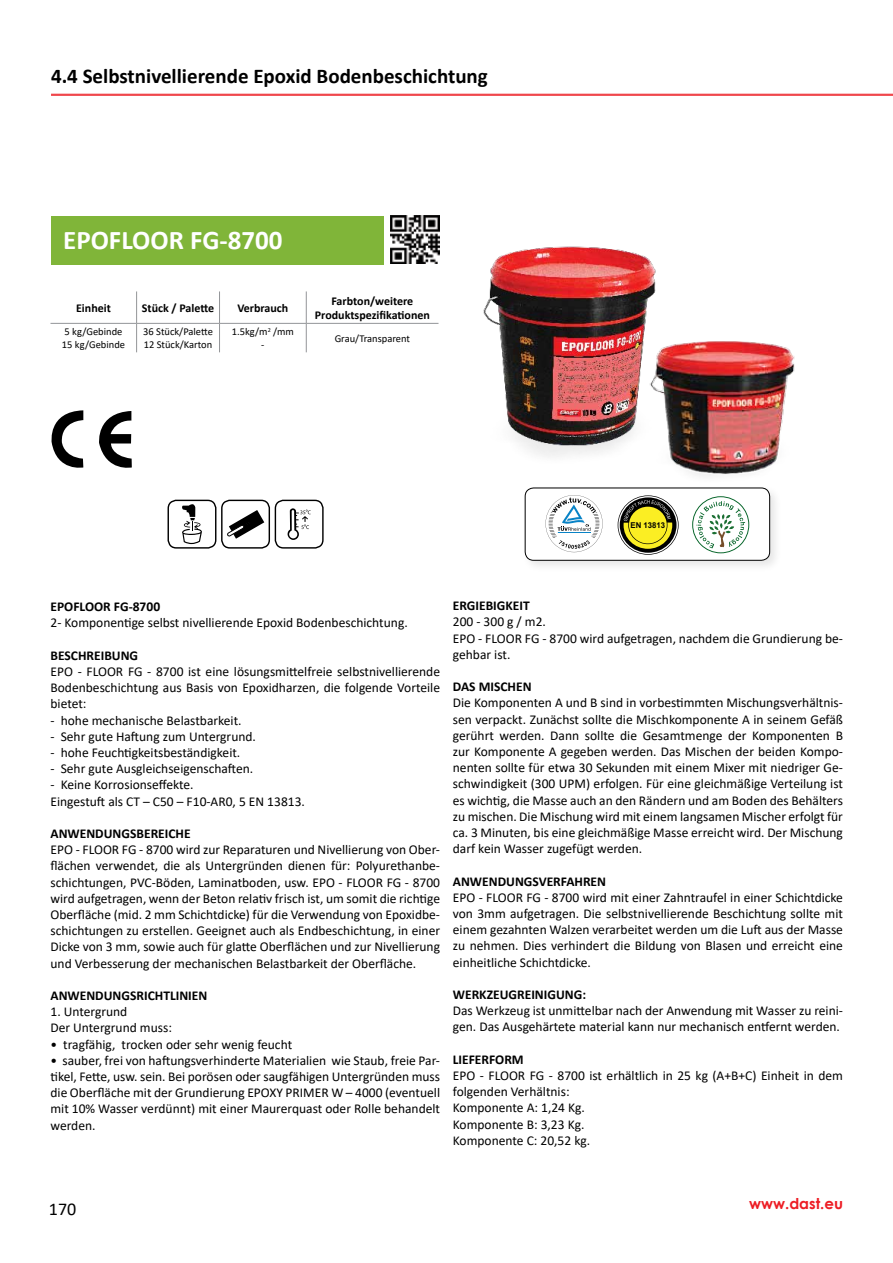
<style>
.page{position:relative;width:893px;height:1263px;background:#fff}
.page>*{position:absolute;margin:0;border:0;box-sizing:border-box;transform-origin:0 0}
.t1{font:700 27px "Calibri";color:#fff}
.t2{font:700 21px "Calibri";color:#000}
.t3{font:18px "Calibri";color:#000}
.t4{font:700 15px "Century Gothic";color:#ed1d24}
.t5{font:13.5px/16.2px "Calibri";color:#000;text-align:justify}
.t6{font:700 13.5px "Calibri";color:#000}
.t7{font:700 12px/14.4px "Calibri";color:#000;text-align:center}
.t8{font:10.5px/12.6px "Calibri";color:#000}
.t9{font:700 7.95px "Arial";color:#000}
</style>
<div class="page">
<div style="left:51px;top:216px;width:333px;height:49px;background:#80b539"></div>
<div style="left:168px;top:500px;width:48px;height:49px;border:1px solid #000;border-radius:8px"></div>
<svg style="left:182px;top:504px;width:20px;height:40px"></svg>
<div style="left:275px;top:500px;width:49px;height:49px;border:1px solid #000;border-radius:8px"></div>
<svg style="left:288px;top:508px;width:23px;height:32px"></svg>
<div style="left:221px;top:500px;width:49px;height:49px;border:1px solid #000;border-radius:8px"></div>
<svg style="left:227px;top:510px;width:37px;height:29px"></svg>
<div style="left:521px;top:484px;width:261px;height:89px;background:#000;opacity:.1"></div>
<div style="left:525px;top:488px;width:245px;height:72px;background:#fff;border-radius:9px"></div>
<div style="left:525px;top:488px;width:245px;height:72px;border:1px solid #000;border-radius:9px"></div>
<img style="left:391px;top:215px;width:49px;height:49px">
<svg style="left:692px;top:496px;width:57px;height:57px"></svg>
<svg style="left:546px;top:495px;width:57px;height:57px"></svg>
<svg style="left:618px;top:495px;width:61px;height:60px"></svg>
<svg style="left:51px;top:410px;width:32px;height:58px"></svg>
<svg style="left:99px;top:411px;width:33px;height:57px"></svg>
<img style="left:483px;top:246px;width:173px;height:211px">
<img style="left:640px;top:315px;width:155px;height:162px">
<hr style="left:51px;top:94px;width:842px;height:1px;background:#ed1d24">
<hr style="left:51px;top:95px;width:842px;height:1px;background:#ed1d24">
<hr style="left:136px;top:291px;width:1px;height:32px;background:#939598">
<hr style="left:219px;top:291px;width:1px;height:32px;background:#939598">
<hr style="left:306px;top:291px;width:1px;height:32px;background:#939598">
<hr style="left:137px;top:323px;width:83px;height:1px;background:#939598">
<hr style="left:306px;top:323px;width:132px;height:1px;background:#939598">
<svg style="left:136px;top:324px;width:1px;height:28px"></svg>
<svg style="left:306px;top:324px;width:1px;height:28px"></svg>
<svg style="left:219px;top:324px;width:1px;height:28px"></svg>
<hr style="left:50px;top:323px;width:87px;height:1px;background:#939598">
<hr style="left:220px;top:323px;width:86px;height:1px;background:#939598">
<h2 class="t2" style="left:51px;top:61px;width:438px">4.4 Selbstnivellierende Epoxid Bodenbeschichtung</h2>
<h1 class="t1" style="left:63px;top:221px;width:221px">EPOFLOOR FG-8700</h1>
<p class="t7" style="left:76px;top:301px;width:36px">Einheit</p>
<p class="t7" style="left:142px;top:301px;width:74px">Stück / Palette</p>
<p class="t7" style="left:237px;top:301px;width:53px">Verbrauch</p>
<p class="t7" style="left:315px;top:293px;width:117px">Farbton/weitere<br>Produktspezifikationen</p>
<p class="t8" style="left:62px;top:325px;width:65px">5 kg/Gebinde<br>15 kg/Gebinde</p>
<p class="t8" style="left:143px;top:325px;width:71px">36 Stück/Palette<br>12 Stück/Karton</p>
<p class="t8" style="left:232px;top:325px;width:64px;text-align:center">1.5kg/m<sup>2</sup> /mm -</p>
<p class="t8" style="left:335px;top:332px;width:77px">Grau/Transparent</p>
<p class="t9" style="left:630px;top:520px;width:36px">EN 13813</p>
<p class="t6" style="left:50px;top:597px;width:111px">EPOFLOOR FG-8700</p>
<p class="t5" style="left:50px;top:614px;width:359px">2- Komponentige selbst nivellierende Epoxid Bodenbeschichtung.</p>
<p class="t6" style="left:50px;top:646px;width:89px">BESCHREIBUNG</p>
<p class="t5" style="left:50px;top:663px;width:391px">EPO - FLOOR FG - 8700 ist eine lösungsmittelfreie selbstnivellierende Bodenbeschichtung aus Basis von Epoxidharzen, die folgende Vorteile bietet:</p>
<p class="t5" style="left:50px;top:712px;width:193px">- hohe mechanische Belastbarkeit.</p>
<p class="t5" style="left:50px;top:728px;width:207px">- Sehr gute Haftung zum Untergrund.</p>
<p class="t5" style="left:50px;top:744px;width:191px">- hohe Feuchtigkeitsbeständigkeit.</p>
<p class="t5" style="left:50px;top:760px;width:204px">- Sehr gute Ausgleichseigenschaften.</p>
<p class="t5" style="left:50px;top:776px;width:256px">- Keine Korrosionseffekte.<br>Eingestuft als CT – C50 – F10-AR0, 5 EN 13813.</p>
<p class="t6" style="left:50px;top:824px;width:142px">ANWENDUNGSBEREICHE</p>
<p class="t5" style="left:50px;top:841px;width:391px">EPO - FLOOR FG - 8700 wird zur Reparaturen und Nivellierung von Ober&shy;flächen verwendet, die als Untergründen dienen für: Polyurethanbe&shy;schichtungen, PVC-Böden, Laminatboden, usw. EPO - FLOOR FG - 8700 wird aufgetragen, wenn der Beton relativ frisch ist, um somit die richtige Oberfläche (mid. 2 mm Schichtdicke) für die Verwendung von Epoxidbe&shy;schichtungen zu erstellen. Geeignet auch als Endbeschichtung, in einer Dicke von 3 mm, sowie auch für glatte Oberflächen und zur Nivellierung und Verbesserung der mechanischen Belastbarkeit der Oberfläche.</p>
<p class="t6" style="left:50px;top:986px;width:158px">ANWENDUNGSRICHTLINIEN</p>
<p class="t5" style="left:50px;top:1003px;width:123px">1. Untergrund<br>Der Untergrund muss:</p>
<p class="t5" style="left:50px;top:1036px;width:243px">• tragfähig, trocken oder sehr wenig feucht</p>
<p class="t5" style="left:50px;top:1052px;width:391px">• sauber, frei von haftungsverhinderte Materialien wie Staub, freie Par&shy;tikel, Fette, usw. sein. Bei porösen oder saugfähigen Untergründen muss die Oberfläche mit der Grundierung EPOXY PRIMER W – 4000 (eventuell mit 10% Wasser verdünnt) mit einer Maurerquast oder Rolle behandelt werden.</p>
<p class="t6" style="left:453px;top:596px;width:78px">ERGIEBIGKEIT</p>
<p class="t5" style="left:453px;top:613px;width:392px;text-align:left">200 - 300 g / m2.<br>EPO - FLOOR FG - 8700 wird aufgetragen, nachdem die Grundierung be&shy;gehbar ist.</p>
<p class="t6" style="left:453px;top:677px;width:80px">DAS MISCHEN</p>
<p class="t5" style="left:453px;top:694px;width:392px">Die Komponenten A und B sind in vorbestimmten Mischungsverhältnis&shy;sen verpackt. Zunächst sollte die Mischkomponente A in seinem Gefäß gerührt werden. Dann sollte die Gesamtmenge der Komponenten B zur Komponente A gegeben werden. Das Mischen der beiden Kompo&shy;nenten sollte für etwa 30 Sekunden mit einem Mixer mit niedriger Ge&shy;schwindigkeit (300 UPM) erfolgen. Für eine gleichmäßige Verteilung ist es wichtig, die Masse auch an den Rändern und am Boden des Behälters zu mischen. Die Mischung wird mit einem langsamen Mischer erfolgt für ca. 3 Minuten, bis eine gleichmäßige Masse erreicht wird. Der Mischung darf kein Wasser zugefügt werden.</p>
<p class="t6" style="left:453px;top:871px;width:155px">ANWENDUNGSVERFAHREN</p>
<p class="t5" style="left:453px;top:889px;width:392px">EPO - FLOOR FG - 8700 wird mit einer Zahntraufel in einer Schichtdicke von 3mm aufgetragen. Die selbstnivellierende Beschichtung sollte mit einem gezahnten Walzen verarbeitet werden um die Luft aus der Masse zu nehmen. Dies verhindert die Bildung von Blasen und erreicht eine einheitliche Schichtdicke.</p>
<p class="t6" style="left:453px;top:985px;width:135px">WERKZEUGREINIGUNG:</p>
<p class="t5" style="left:453px;top:1002px;width:392px">Das Werkzeug ist unmittelbar nach der Anwendung mit Wasser zu reini&shy;gen. Das Ausgehärtete material kann nur mechanisch entfernt werden.</p>
<p class="t6" style="left:453px;top:1050px;width:72px">LIEFERFORM</p>
<p class="t5" style="left:453px;top:1067px;width:392px;text-align:left">EPO - FLOOR FG - 8700 ist erhältlich in 25 kg (A+B+C) Einheit in dem folgenden Verhältnis:<br>Komponente A: 1,24 Kg.<br>Komponente B: 3,23 Kg.<br>Komponente C: 20,52 kg.</p>
<h3 class="t3" style="left:49px;top:1196px;width:29px">170</h3>
<p class="t4" style="left:749px;top:1192px;width:95px">www.dast.eu</p>
</div>
